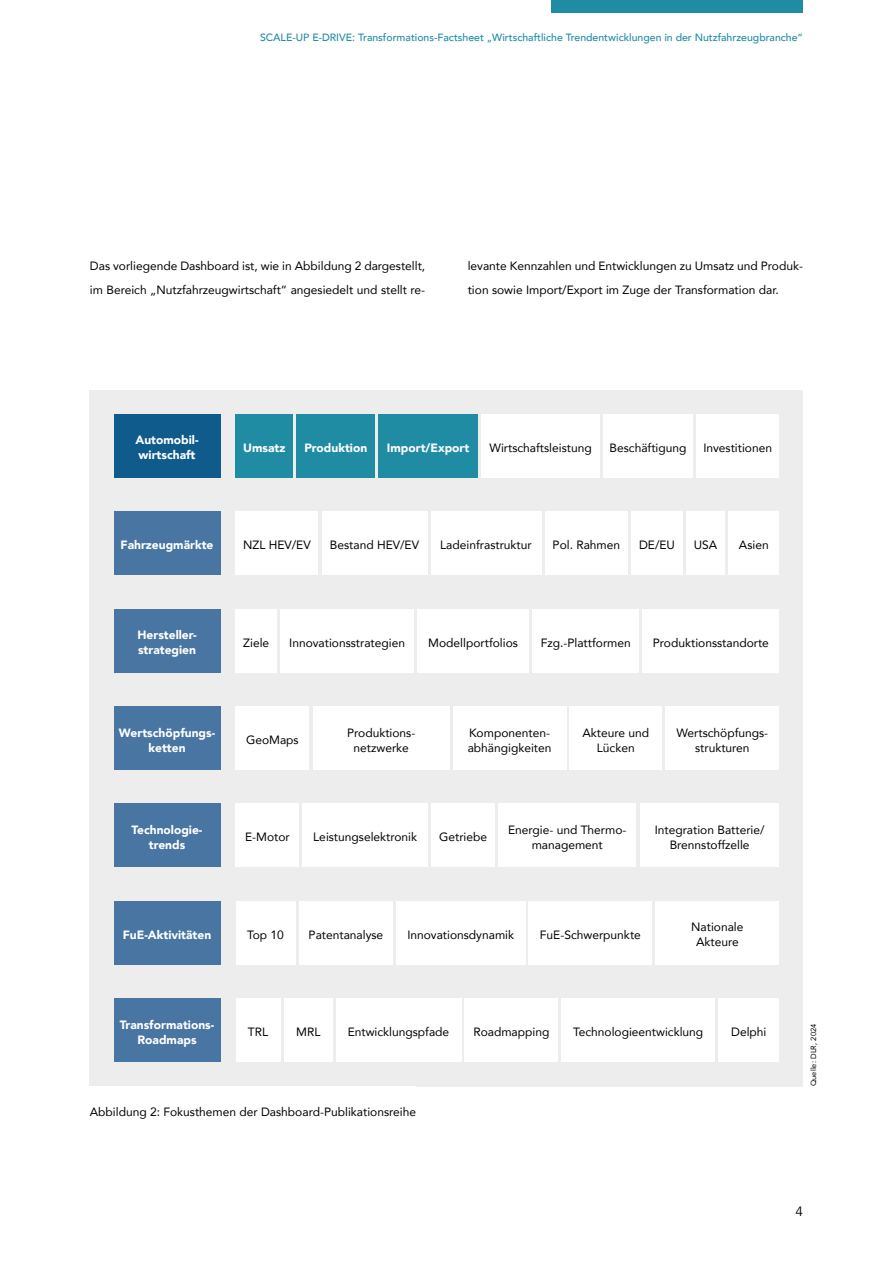
<style>
.page{position:relative;width:893px;height:1263px;background:#fff}
.page>*{position:absolute;margin:0;border:0;box-sizing:border-box;transform-origin:0 0}
.t1{font:13.5px "Avenir";color:#000}
.Innenteil_Fließtext_ohne_Abstand{font:12px/15px "Avenir";color:#000;text-align:center}
.t2{font:900 12px/15px "Avenir";color:#fff;text-align:center}
.t3{font:500 10.5px "Avenir";color:#208ca4}
.t4{font:7.5px "Avenir";letter-spacing:.01em;color:#000}
</style>
<div class="page">
<div style="left:551px;top:0;width:252px;height:13px;background:#208ca4"></div>
<div style="left:90px;top:390px;width:713px;height:696px;background:#ededed"></div>
<div style="left:114px;top:414px;width:106px;height:64px;background:#0f5b8b"></div>
<div style="left:236px;top:998px;width:44px;height:64px;background:#fff"></div>
<div style="left:284px;top:998px;width:48px;height:64px;background:#fff"></div>
<div style="left:336px;top:998px;width:125px;height:64px;background:#fff"></div>
<div style="left:465px;top:998px;width:93px;height:64px;background:#fff"></div>
<div style="left:562px;top:998px;width:153px;height:64px;background:#fff"></div>
<div style="left:719px;top:998px;width:60px;height:64px;background:#fff"></div>
<div style="left:236px;top:901px;width:59px;height:64px;background:#fff"></div>
<div style="left:299px;top:901px;width:94px;height:64px;background:#fff"></div>
<div style="left:396px;top:901px;width:129px;height:64px;background:#fff"></div>
<div style="left:529px;top:901px;width:123px;height:64px;background:#fff"></div>
<div style="left:656px;top:901px;width:123px;height:64px;background:#fff"></div>
<div style="left:236px;top:803px;width:63px;height:64px;background:#fff"></div>
<div style="left:303px;top:803px;width:125px;height:64px;background:#fff"></div>
<div style="left:431px;top:803px;width:64px;height:64px;background:#fff"></div>
<div style="left:498px;top:803px;width:138px;height:64px;background:#fff"></div>
<div style="left:640px;top:803px;width:139px;height:64px;background:#fff"></div>
<div style="left:236px;top:706px;width:73px;height:64px;background:#fff"></div>
<div style="left:313px;top:706px;width:136px;height:64px;background:#fff"></div>
<div style="left:453px;top:706px;width:113px;height:64px;background:#fff"></div>
<div style="left:570px;top:706px;width:92px;height:64px;background:#fff"></div>
<div style="left:666px;top:706px;width:113px;height:64px;background:#fff"></div>
<div style="left:236px;top:609px;width:41px;height:64px;background:#fff"></div>
<div style="left:280px;top:609px;width:134px;height:64px;background:#fff"></div>
<div style="left:417px;top:609px;width:112px;height:64px;background:#fff"></div>
<div style="left:532px;top:609px;width:107px;height:64px;background:#fff"></div>
<div style="left:643px;top:609px;width:136px;height:64px;background:#fff"></div>
<div style="left:236px;top:511px;width:82px;height:64px;background:#fff"></div>
<div style="left:322px;top:511px;width:105px;height:64px;background:#fff"></div>
<div style="left:431px;top:511px;width:110px;height:64px;background:#fff"></div>
<div style="left:545px;top:511px;width:83px;height:64px;background:#fff"></div>
<div style="left:631px;top:511px;width:52px;height:64px;background:#fff"></div>
<div style="left:686px;top:511px;width:39px;height:64px;background:#fff"></div>
<div style="left:728px;top:511px;width:51px;height:64px;background:#fff"></div>
<div style="left:236px;top:414px;width:57px;height:64px;background:#208ca4"></div>
<div style="left:296px;top:414px;width:79px;height:64px;background:#208ca4"></div>
<div style="left:379px;top:414px;width:99px;height:64px;background:#208ca4"></div>
<div style="left:481px;top:414px;width:119px;height:64px;background:#fff"></div>
<div style="left:603px;top:414px;width:90px;height:64px;background:#fff"></div>
<div style="left:696px;top:414px;width:83px;height:64px;background:#fff"></div>
<div style="left:114px;top:706px;width:106px;height:64px;background:#4875a1"></div>
<div style="left:114px;top:511px;width:106px;height:64px;background:#4875a1"></div>
<div style="left:114px;top:998px;width:106px;height:64px;background:#4875a1"></div>
<div style="left:114px;top:609px;width:106px;height:64px;background:#4875a1"></div>
<div style="left:114px;top:803px;width:106px;height:64px;background:#4875a1"></div>
<div style="left:114px;top:901px;width:106px;height:64px;background:#4875a1"></div>
<p class="t3" style="left:260px;top:29px;width:545px">SCALE-UP E-DRIVE: Transformations-Factsheet „Wirtschaftliche Trendentwicklungen in der Nutzfahrzeugbranche“</p>
<p class="Innenteil_Fließtext_ohne_Abstand" style="left:90px;top:253px;width:337px;line-height:24px;text-align:left">Das vorliegende Dashboard ist, wie in Abbildung 2 dargestellt, im Bereich „Nutzfahrzeugwirtschaft“ angesiedelt und stellt re-</p>
<p class="Innenteil_Fließtext_ohne_Abstand" style="left:468px;top:253px;width:337px;line-height:24px;text-align:left">levante Kennzahlen und Entwicklungen zu Umsatz und Produk&shy;tion sowie Import/Export im Zuge der Transformation dar.</p>
<p class="t2" style="left:135px;top:432px;width:65px;text-align:left">Automobil&shy;wirtschaft</p>
<p class="t2" style="left:243px;top:440px;width:44px">Umsatz</p>
<p class="t2" style="left:304px;top:440px;width:64px">Produktion</p>
<p class="t2" style="left:387px;top:440px;width:84px">Import/Export</p>
<p class="Innenteil_Fließtext_ohne_Abstand" style="left:489px;top:440px;width:104px">Wirtschaftsleistung</p>
<p class="Innenteil_Fließtext_ohne_Abstand" style="left:610px;top:440px;width:78px">Beschäftigung</p>
<p class="Innenteil_Fließtext_ohne_Abstand" style="left:703px;top:440px;width:70px">Investitionen</p>
<p class="t2" style="left:121px;top:537px;width:94px">Fahrzeugmärkte</p>
<p class="Innenteil_Fließtext_ohne_Abstand" style="left:243px;top:537px;width:69px">NZL HEV/EV</p>
<p class="Innenteil_Fließtext_ohne_Abstand" style="left:330px;top:537px;width:91px">Bestand HEV/EV</p>
<p class="Innenteil_Fließtext_ohne_Abstand" style="left:440px;top:537px;width:93px">Ladeinfrastruktur</p>
<p class="Innenteil_Fließtext_ohne_Abstand" style="left:553px;top:537px;width:69px">Pol. Rahmen</p>
<p class="Innenteil_Fließtext_ohne_Abstand" style="left:639px;top:537px;width:38px">DE/EU</p>
<p class="Innenteil_Fließtext_ohne_Abstand" style="left:694px;top:537px;width:25px">USA</p>
<p class="Innenteil_Fließtext_ohne_Abstand" style="left:739px;top:537px;width:31px">Asien</p>
<p class="t2" style="left:137px;top:627px;width:61px;text-align:left">Hersteller&shy;strategien</p>
<p class="t2" style="left:119px;top:725px;width:98px">Wertschöpfungs&shy;ketten</p>
<p class="t2" style="left:132px;top:822px;width:72px">Technologie&shy;trends</p>
<p class="t2" style="left:123px;top:927px;width:90px">FuE-Aktivitäten</p>
<p class="Innenteil_Fließtext_ohne_Abstand" style="left:243px;top:635px;width:27px">Ziele</p>
<p class="Innenteil_Fließtext_ohne_Abstand" style="left:289px;top:635px;width:117px">Innovationsstrategien</p>
<p class="Innenteil_Fließtext_ohne_Abstand" style="left:428px;top:635px;width:91px">Modellportfolios</p>
<p class="Innenteil_Fließtext_ohne_Abstand" style="left:541px;top:635px;width:92px">Fzg.-Plattformen</p>
<p class="Innenteil_Fließtext_ohne_Abstand" style="left:653px;top:635px;width:118px">Produktionsstandorte</p>
<p class="Innenteil_Fließtext_ohne_Abstand" style="left:246px;top:732px;width:54px">GeoMaps</p>
<p class="Innenteil_Fließtext_ohne_Abstand" style="left:347px;top:724px;width:70px">Produktions - netzwerke</p>
<p class="Innenteil_Fließtext_ohne_Abstand" style="left:468px;top:724px;width:85px;text-align:left">Komponenten&shy;abhängigkeiten</p>
<p class="Innenteil_Fließtext_ohne_Abstand" style="left:582px;top:724px;width:68px">Akteure und<br>Lücken</p>
<p class="Innenteil_Fließtext_ohne_Abstand" style="left:677px;top:724px;width:93px">Wertschöpfungs&shy;strukturen</p>
<p class="Innenteil_Fließtext_ohne_Abstand" style="left:245px;top:829px;width:46px">E-Motor</p>
<p class="Innenteil_Fließtext_ohne_Abstand" style="left:313px;top:829px;width:105px">Leistungselektronik</p>
<p class="Innenteil_Fließtext_ohne_Abstand" style="left:439px;top:829px;width:50px">Getriebe</p>
<p class="Innenteil_Fließtext_ohne_Abstand" style="left:508px;top:822px;width:120px">Energie- und Thermo&shy;management</p>
<p class="Innenteil_Fließtext_ohne_Abstand" style="left:655px;top:822px;width:111px">Integration Batterie/<br>Brennstoffzelle</p>
<p class="Innenteil_Fließtext_ohne_Abstand" style="left:247px;top:927px;width:38px">Top 10</p>
<p class="Innenteil_Fließtext_ohne_Abstand" style="left:309px;top:927px;width:76px">Patentanalyse</p>
<p class="Innenteil_Fließtext_ohne_Abstand" style="left:407px;top:927px;width:108px">Innovationsdynamik</p>
<p class="Innenteil_Fließtext_ohne_Abstand" style="left:540px;top:927px;width:102px">FuE-Schwerpunkte</p>
<p class="Innenteil_Fließtext_ohne_Abstand" style="left:691px;top:919px;width:54px">Nationale<br>Akteure</p>
<p class="t2" style="left:120px;top:1017px;width:96px">Transformations-<br>Roadmaps</p>
<p class="Innenteil_Fließtext_ohne_Abstand" style="left:248px;top:1024px;width:22px">TRL</p>
<p class="Innenteil_Fließtext_ohne_Abstand" style="left:296px;top:1024px;width:26px">MRL</p>
<p class="Innenteil_Fließtext_ohne_Abstand" style="left:348px;top:1024px;width:103px">Entwicklungspfade</p>
<p class="Innenteil_Fließtext_ohne_Abstand" style="left:473px;top:1024px;width:78px">Roadmapping</p>
<p class="Innenteil_Fließtext_ohne_Abstand" style="left:573px;top:1024px;width:132px">Technologieentwicklung</p>
<p class="Innenteil_Fließtext_ohne_Abstand" style="left:731px;top:1024px;width:37px">Delphi</p>
<p class="Innenteil_Fließtext_ohne_Abstand" style="left:90px;top:1104px;width:328px">Abbildung 2: Fokusthemen der Dashboard-Publikationsreihe</p>
<p class="t4" style="left:808px;top:1086px;width:64px;rotate:-90deg">Quelle: DLR, 2024</p>
<p class="t1" style="left:796px;top:1204px;width:9px">4</p>
</div>
